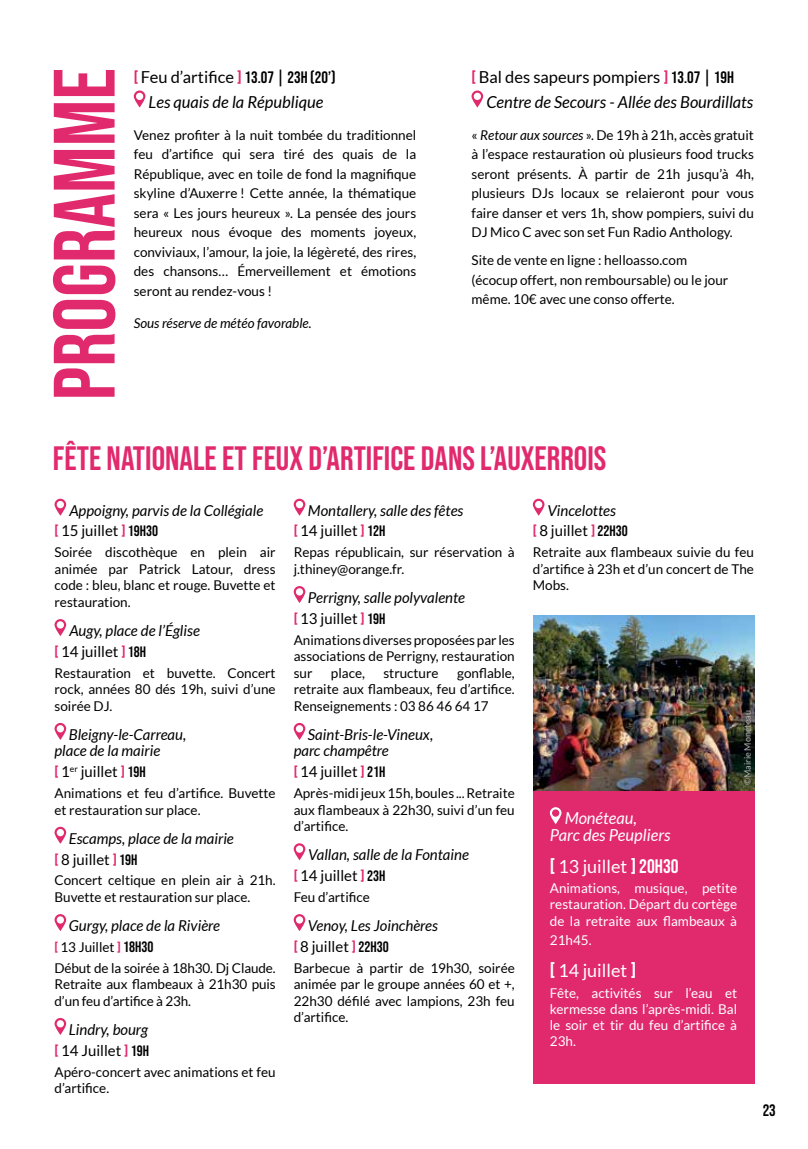
<style>
.page{position:relative;width:808px;height:1149px;background:#fff}
.page>*{position:absolute;margin:0;border:0;box-sizing:border-box;transform-origin:0 0}
.t1{font:86.85px "Bebas Neue";color:#e1296d}
.t2{font:33.6px "Bebas Neue";color:#e1296d}
.t3{font:18px "Lato";color:#fff}
.t4{font:italic 16.5px/24.6px "Lato";color:#000}
.t5{font:16.5px "Bebas Neue";color:#000}
.t6{font:italic 16.5px/16.5px "Lato";color:#fff}
.t7{font:italic 15px/20.7px "Lato";color:#000}
.t8{font:15px "Lato";color:#000}
.t9{font:13.5px/16.5px "Lato";color:#000;text-align:justify}
.t10{font:13.5px/16.2px "Lato";color:#fff;text-align:justify}
.t11{font:italic 13.5px "Lato";color:#000}
.t12{font:9px "Lato";color:#b3b3b3}
.s1{color:#e1296d}
.s2{font-family:"Lato"}
.s3{font-family:"Bebas Neue";font-style:normal;color:#e1296d}
.s4{font-style:normal}
.s5{font-family:"Bebas Neue";font-style:normal}
.s6{font-style:italic}
.s7{font-family:"Bebas Neue";color:#e1296d}
.s8{font-family:"Bebas Neue"}
.s9{font-family:"Bebas Neue";font-size:15px}
.s10{font-family:"Bebas Neue";font-size:19.5px}
</style>
<div class="page">
<svg style="left:134px;top:90px;width:11px;height:17px"></svg>
<svg style="left:471px;top:90px;width:12px;height:17px"></svg>
<svg style="left:55px;top:498px;width:11px;height:17px"></svg>
<svg style="left:55px;top:619px;width:11px;height:17px"></svg>
<svg style="left:55px;top:722px;width:11px;height:17px"></svg>
<svg style="left:55px;top:826px;width:11px;height:17px"></svg>
<svg style="left:55px;top:914px;width:11px;height:16px"></svg>
<svg style="left:55px;top:1018px;width:11px;height:16px"></svg>
<svg style="left:294px;top:498px;width:11px;height:17px"></svg>
<svg style="left:294px;top:586px;width:11px;height:17px"></svg>
<svg style="left:294px;top:722px;width:11px;height:17px"></svg>
<svg style="left:294px;top:843px;width:11px;height:17px"></svg>
<svg style="left:294px;top:914px;width:11px;height:16px"></svg>
<svg style="left:533px;top:498px;width:11px;height:17px"></svg>
<div style="left:533px;top:790px;width:221px;height:293px;background:#e1296d"></div>
<svg style="left:550px;top:807px;width:11px;height:17px"></svg>
<img style="left:533px;top:615px;width:221px;height:175px">
<h1 class="t1" style="left:35px;top:400px;width:333px;rotate:-90deg">PROGRAMME</h1>
<p class="t5" style="left:134px;top:68px;width:203px"><span class="s1">[</span> <span class="s2">Feu d’artifice</span> <span class="s1">]</span> 13.07 | 23H (20’)</p>
<p class="t4" style="left:149px;top:90px;width:176px">Les quais de la République</p>
<p class="t9" style="left:134px;top:125px;width:284px;line-height:19.5px">Venez profiter à la nuit tombée du traditionnel feu d’artifice qui sera tiré des quais de la République, avec en toile de fond la magnifique skyline d’Auxerre ! Cette année, la thématique sera « Les jours heureux ». La pensée des jours heureux nous évoque des moments joyeux, conviviaux, l’amour, la joie, la légèreté, des rires, des chansons… Émerveillement et émotions seront au rendez-vous !</p>
<p class="t11" style="left:134px;top:315px;width:179px">Sous réserve de météo favorable.</p>
<p class="t4" style="left:486px;top:65px;width:268px;text-indent:-15px"><span class="s3">[</span> <span class="s4">Bal des sapeurs pompiers</span> <span class="s3">]</span> <span class="s5">13.07 | 19H<br></span>Centre de Secours - Allée des Bourdillats</p>
<p class="t9" style="left:471px;top:125px;width:284px;line-height:19.5px">« <span class="s6">Retour aux sources</span> ». De 19h à 21h, accès gratuit à l’espace restauration où plusieurs food trucks seront présents. À partir de 21h jusqu’à 4h, plusieurs DJs locaux se relaieront pour vous faire danser et vers 1h, show pompiers, suivi du DJ Mico C avec son set Fun Radio Anthology.</p>
<p class="t9" style="left:471px;top:250px;width:258px;line-height:19.5px;text-align:left">Site de vente en ligne : helloasso.com (écocup offert, non remboursable) ou le jour même. 10€ avec une conso offerte.</p>
<h2 class="t2" style="left:53px;top:439px;width:555px">FÊTE NATIONALE ET FEUX D’ARTIFICE DANS L’AUXERROIS</h2>
<p class="t7" style="left:55px;top:500px;width:210px;text-indent:15px">Appoigny, parvis de la Collégiale <span class="s3">[</span> <span class="s4">15 juillet</span> <span class="s3">]</span> <span class="s5">19H30</span></p>
<p class="t9" style="left:55px;top:544px;width:223px">Soirée discothèque en plein air animée par Patrick Latour, dress code : bleu, blanc et rouge. Buvette et restauration.</p>
<p class="t7" style="left:55px;top:620px;width:147px;text-indent:15px">Augy, place de l’Église <span class="s3">[</span> <span class="s4">14 juillet</span> <span class="s3">]</span> <span class="s5">18H</span></p>
<p class="t9" style="left:55px;top:664px;width:223px">Restauration et buvette. Concert rock, années 80 dés 19h, suivi d’une soirée DJ.</p>
<p class="t7" style="left:55px;top:726px;width:133px;line-height:16.5px;text-indent:14px">Bleigny-le-Carreau, place de la mairie</p>
<p class="t8" style="left:55px;top:763px;width:93px"><span class="s7">[</span> 1<sup>er</sup> juillet <span class="s7">]</span> <span class="s8">19H</span></p>
<p class="t9" style="left:55px;top:784px;width:223px">Animations et feu d’artifice. Buvette et restauration sur place.</p>
<p class="t7" style="left:55px;top:828px;width:181px;text-indent:14px">Escamps, place de la mairie <span class="s3">[</span> <span class="s4">8 juillet</span> <span class="s3">]</span> <span class="s5">19H</span></p>
<p class="t9" style="left:55px;top:871px;width:223px">Concert celtique en plein air à 21h.<br>Buvette et restauration sur place.</p>
<p class="t7" style="left:69px;top:915px;width:153px">Gurgy, place de la Rivière</p>
<p class="t9" style="left:55px;top:936px;width:223px;line-height:20.7px"><span class="s7">[</span> 13 Juillet <span class="s7">]</span> <span class="s9">18H30<br></span>Début de la soirée à 18h30. Dj Claude.</p>
<p class="t9" style="left:55px;top:975px;width:223px">Retraite aux flambeaux à 21h30 puis d’un feu d’artifice à 23h.</p>
<p class="t7" style="left:55px;top:1019px;width:96px;text-align:right">Lindry, bourg<br><span class="s3">[</span> <span class="s4">14 Juillet</span> <span class="s3">]</span> <span class="s5">19H</span></p>
<p class="t9" style="left:55px;top:1062px;width:223px">Apéro-concert avec animations et feu d’artifice.</p>
<p class="t7" style="left:294px;top:500px;width:171px;text-indent:14px">Montallery, salle des fêtes <span class="s3">[</span> <span class="s4">14 juillet</span> <span class="s3">]</span> <span class="s5">12H</span></p>
<p class="t9" style="left:294px;top:544px;width:223px">Repas républicain, sur réservation à j.thiney@orange.fr.</p>
<p class="t7" style="left:294px;top:587px;width:173px;text-indent:14px">Perrigny, salle polyvalente <span class="s3">[</span> <span class="s4">13 juillet</span> <span class="s3">]</span> <span class="s5">19H</span></p>
<p class="t9" style="left:294px;top:631px;width:223px">Animations diverses proposées par les associations de Perrigny, restauration sur</p>
<p class="t9" style="left:294px;top:664px;width:223px;text-indent:163px">gonflable, retraite aux flambeaux, feu d’artifice.<br>Renseignements : 03 86 46 64 17</p>
<p class="t7" style="left:294px;top:726px;width:141px;line-height:16.5px;text-indent:14px">Saint-Bris-le-Vineux, parc champêtre</p>
<p class="t8" style="left:294px;top:763px;width:93px"><span class="s7">[</span> 14 juillet <span class="s7">]</span> <span class="s8">21H</span></p>
<p class="t9" style="left:294px;top:784px;width:223px">Après-midi jeux 15h, boules ... Retraite aux flambeaux à 22h30, suivi d’un feu d’artifice.</p>
<p class="t7" style="left:294px;top:844px;width:177px;text-indent:15px">Vallan, salle de la Fontaine <span class="s3">[</span> <span class="s4">14 juillet</span> <span class="s3">]</span> <span class="s5">23H</span></p>
<p class="t9" style="left:294px;top:888px;width:78px">Feu d’artifice</p>
<p class="t7" style="left:294px;top:915px;width:146px;text-indent:14px">Venoy, Les Joinchères <span class="s3">[</span> <span class="s4">8 juillet</span> <span class="s3">]</span> <span class="s5">22H30</span></p>
<p class="t9" style="left:294px;top:959px;width:223px">Barbecue à partir de 19h30, soirée animée par le groupe années 60 et +, 22h30 défilé avec lampions, 23h feu d’artifice.</p>
<p class="t9" style="left:331px;top:664px;width:35px">place,</p>
<p class="t9" style="left:383px;top:664px;width:57px">structure</p>
<p class="t7" style="left:533px;top:500px;width:96px;text-align:center">Vincelottes<br><span class="s3">[</span> <span class="s4">8 juillet</span> <span class="s3">]</span> <span class="s5">22H30</span></p>
<p class="t9" style="left:533px;top:544px;width:223px">Retraite aux flambeaux suivie du feu d’artifice à 23h et d’un concert de The Mobs.</p>
<p class="t12" style="left:742px;top:785px;width:77px;rotate:-90deg">©Mairie Monéteau</p>
<p class="t6" style="left:550px;top:810px;width:122px;text-indent:15px">Monéteau,<br>Parc des Peupliers</p>
<h3 class="t3" style="left:550px;top:855px;width:130px"><span class="s10">[</span> 13 juillet <span class="s10">] 20H30</span></h3>
<p class="t10" style="left:550px;top:879px;width:189px">Animations, musique, petite restauration. Départ du cortège de la retraite aux flambeaux à</p>
<p class="t10" style="left:550px;top:932px;width:43px">21h45.</p>
<h3 class="t3" style="left:550px;top:960px;width:88px"><span class="s10">[</span> 14 juillet <span class="s10">]</span></h3>
<p class="t10" style="left:550px;top:984px;width:189px">Fête, activités sur l’eau et kermesse dans l’après-midi. Bal le soir et tir du feu d’artifice à 23h.</p>
<p class="t5" style="left:763px;top:1100px;width:15px">23</p>
</div>
